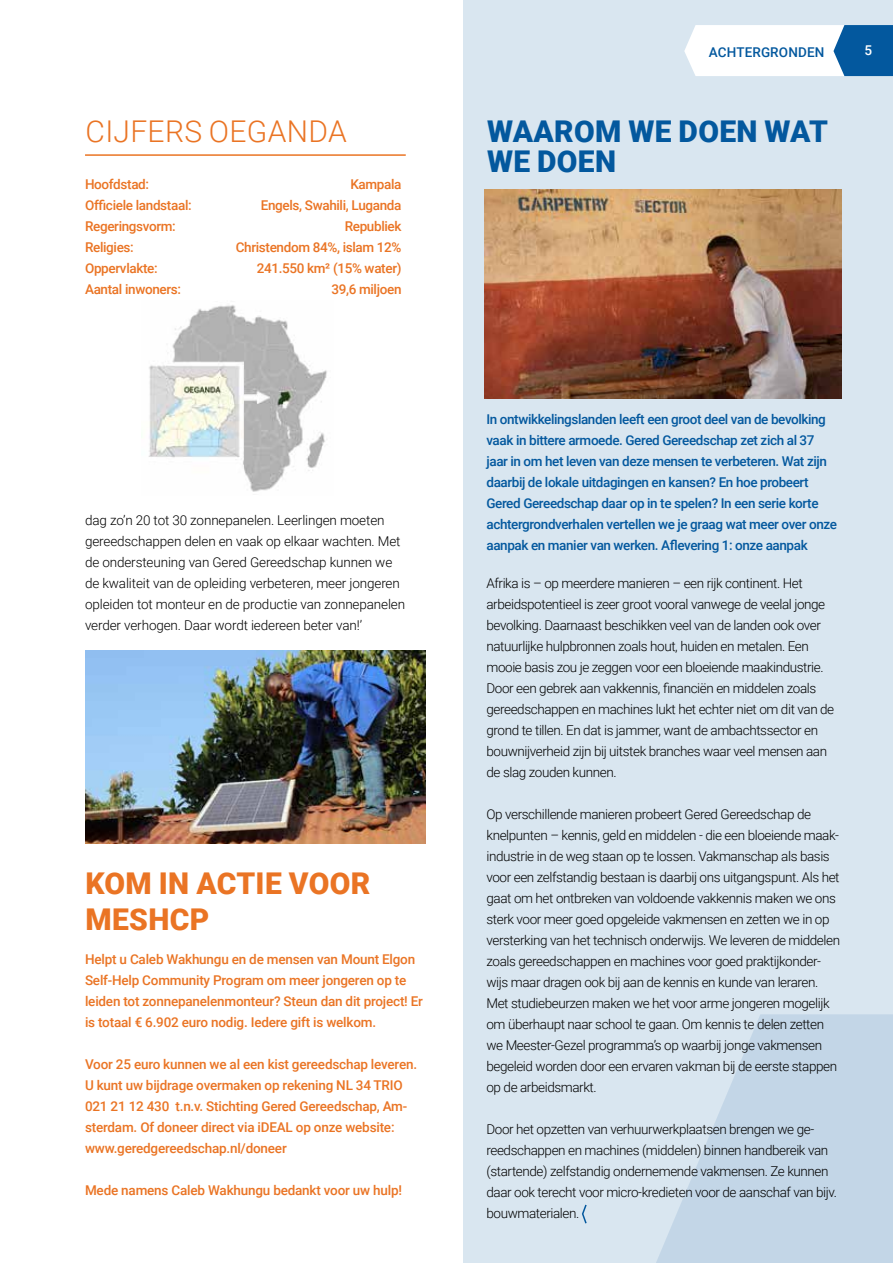
<style>
.page{position:relative;width:893px;height:1263px;background:#fff}
.page>*{position:absolute;margin:0;border:0;box-sizing:border-box;transform-origin:0 0}
.t1{font:900 30px/30px "Roboto";letter-spacing:.01em;color:#03589e}
.t2{font:900 30px/36px "Roboto";letter-spacing:.01em;color:#ea7424}
.t3{font:300 30px "Roboto";letter-spacing:.01em;color:#ea7424}
.t4{font:300 13.5px/21px "Roboto";letter-spacing:-.03em;color:#000}
.t5{font:500 13.5px/21px "Roboto";letter-spacing:-.015em;color:#ea7424}
.t6{font:500 13.5px/21px "Roboto";letter-spacing:-.03em;color:#03589e}
.t7{font:300 13.5px/21px "Roboto";letter-spacing:-.01em;color:#000}
.t8{font:500 13.5px "Roboto";letter-spacing:.01em;color:#03589e}
.t9{font:500 13.5px "Roboto";color:#fff}
</style>
<div class="page">
<div style="left:463px;top:0;width:430px;height:1263px;background:#d9e6f0"></div>
<svg style="left:656px;top:1014px;width:237px;height:249px;fill:#c3d6e7"></svg>
<img style="left:85px;top:651px;width:340px;height:193px">
<img style="left:485px;top:189px;width:357px;height:209px">
<img style="left:148px;top:305px;width:179px;height:187px">
<hr style="left:85px;top:154px;width:321px;height:2px;background:#ea7424">
<svg style="left:582px;top:1204px;width:5px;height:20px"></svg>
<svg style="left:684px;top:25px;width:209px;height:51px;background:#bcd3e5"></svg>
<h1 class="t3" style="left:86px;top:110px;width:263px">CIJFERS OEGANDA</h1>
<p class="t5" style="left:85px;top:173px;width:66px">Hoofdstad:</p>
<p class="t5" style="left:350px;top:173px;width:53px">Kampala</p>
<p class="t5" style="left:85px;top:194px;width:108px">Officiele landstaal:</p>
<p class="t5" style="left:261px;top:194px;width:142px">Engels, Swahili, Luganda</p>
<p class="t5" style="left:85px;top:215px;width:92px">Regeringsvorm:</p>
<p class="t5" style="left:345px;top:215px;width:58px">Republiek</p>
<p class="t5" style="left:85px;top:236px;width:50px">Religies:</p>
<p class="t5" style="left:236px;top:236px;width:167px">Christendom 84%, islam 12%</p>
<p class="t5" style="left:85px;top:257px;width:74px">Oppervlakte:</p>
<p class="t5" style="left:257px;top:257px;width:146px">241.550 km² (15% water)</p>
<p class="t5" style="left:85px;top:278px;width:98px">Aantal inwoners:</p>
<p class="t5" style="left:331px;top:278px;width:72px">39,6 miljoen</p>
<p class="t7" style="left:85px;top:509px;width:322px">dag zo’n 20 tot 30 zonnepanelen. Leerlingen moeten gereedschappen delen en vaak op elkaar wachten. Met de ondersteuning van Gered Gereedschap kunnen we de kwaliteit van de opleiding verbeteren, meer jongeren opleiden tot monteur en de productie van zonnepanelen verder verhogen. Daar wordt iedereen beter van!’</p>
<h1 class="t2" style="left:86px;top:864px;width:286px">KOM IN ACTIE VOOR<br>MESHCP</h1>
<p class="t5" style="left:85px;top:948px;width:339px">Helpt u Caleb Wakhungu en de mensen van Mount Elgon Self-Help Community Program om meer jongeren op te leiden tot zonnepanelenmonteur? Steun dan dit project! Er is totaal € 6.902 euro nodig. Iedere gift is welkom.</p>
<p class="t5" style="left:85px;top:1053px;width:334px">Voor 25 euro kunnen we al een kist gereedschap leveren.<br>U kunt uw bijdrage overmaken op rekening NL 34 TRIO 021 21 12 430 t.n.v. Stichting Gered Gereedschap, Am&shy;sterdam. Of doneer direct via iDEAL op onze website: www.geredgereedschap.nl/doneer</p>
<p class="t5" style="left:85px;top:1179px;width:318px">Mede namens Caleb Wakhungu bedankt voor uw hulp!</p>
<p class="t8" style="left:709px;top:42px;width:117px">ACHTERGRONDEN</p>
<p class="t9" style="left:864px;top:41px;width:9px">5</p>
<h1 class="t1" style="left:487px;top:115px;width:343px">WAAROM WE DOEN WAT<br>WE DOEN</h1>
<p class="t6" style="left:486px;top:408px;width:352px">In ontwikkelingslanden leeft een groot deel van de bevolking vaak in bittere armoede. Gered Gereedschap zet zich al 37 jaar in om het leven van deze mensen te verbeteren. Wat zijn daarbij de lokale uitdagingen en kansen? En hoe probeert Gered Gereedschap daar op in te spelen? In een serie korte achtergrondverhalen vertellen we je graag wat meer over onze aanpak en manier van werken. Aflevering 1: onze aanpak</p>
<p class="t4" style="left:486px;top:572px;width:349px">Afrika is – op meerdere manieren – een rijk continent. Het arbeidspotentieel is zeer groot vooral vanwege de veelal jonge bevolking. Daarnaast beschikken veel van de landen ook over natuurlijke hulpbronnen zoals hout, huiden en metalen. Een mooie basis zou je zeggen voor een bloeiende maakindustrie.<br>Door een gebrek aan vakkennis, financiën en middelen zoals gereedschappen en machines lukt het echter niet om dit van de grond te tillen. En dat is jammer, want de ambachtssector en bouwnijverheid zijn bij uitstek branches waar veel mensen aan de slag zouden kunnen.</p>
<p class="t4" style="left:486px;top:803px;width:355px">Op verschillende manieren probeert Gered Gereedschap de knelpunten – kennis, geld en middelen - die een bloeiende maak&shy;industrie in de weg staan op te lossen. Vakmanschap als basis voor een zelfstandig bestaan is daarbij ons uitgangspunt. Als het gaat om het ontbreken van voldoende vakkennis maken we ons sterk voor meer goed opgeleide vakmensen en zetten we in op versterking van het technisch onderwijs. We leveren de middelen zoals gereedschappen en machines voor goed praktijkonder&shy;wijs maar dragen ook bij aan de kennis en kunde van leraren.<br>Met studiebeurzen maken we het voor arme jongeren mogelijk om überhaupt naar school te gaan. Om kennis te delen zetten we Meester-Gezel programma’s op waarbij jonge vakmensen begeleid worden door een ervaren vakman bij de eerste stappen op de arbeidsmarkt.</p>
<p class="t4" style="left:486px;top:1118px;width:352px">Door het opzetten van verhuurwerkplaatsen brengen we ge&shy;reedschappen en machines (middelen) binnen handbereik van (startende) zelfstandig ondernemende vakmensen. Ze kunnen daar ook terecht voor micro-kredieten voor de aanschaf van bijv. bouwmaterialen.</p>
</div>
